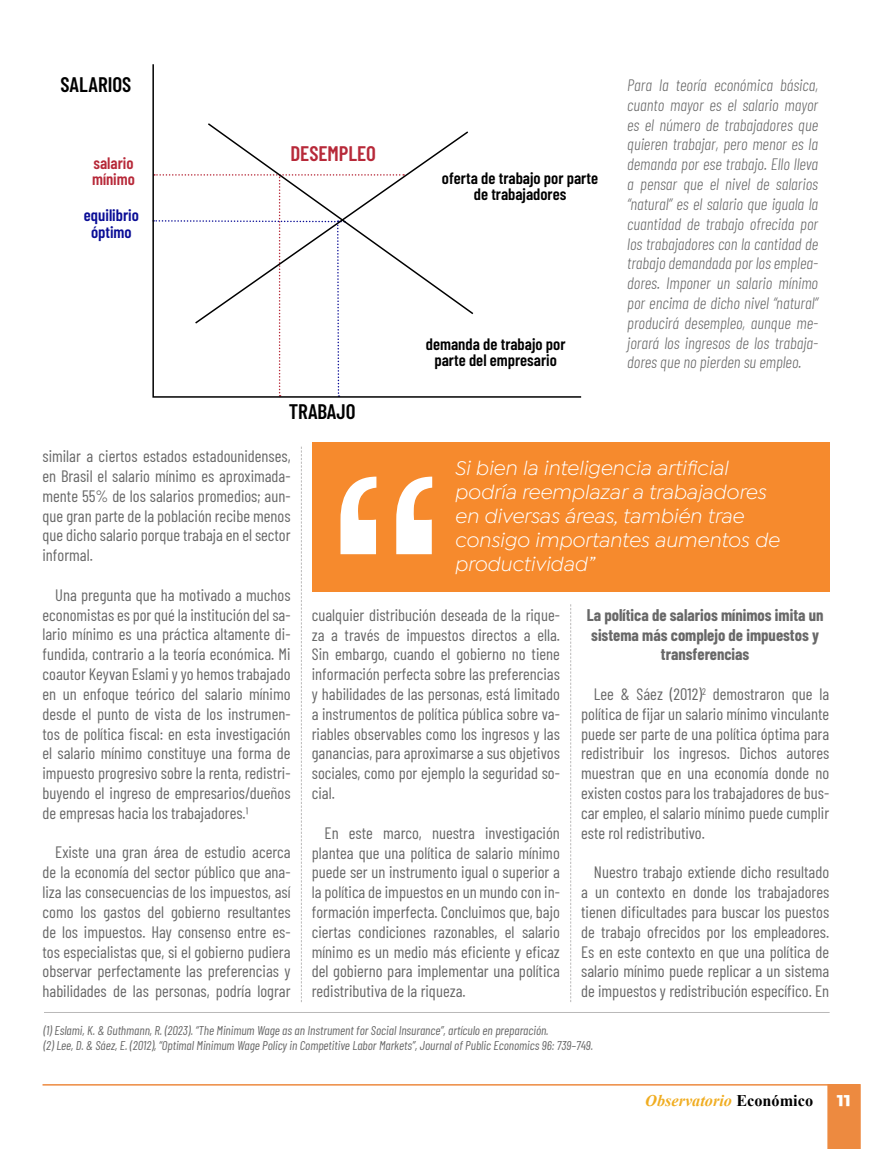
<style>
.page{position:relative;width:893px;height:1149px;background:#fff}
.page>*{position:absolute;margin:0;border:0;box-sizing:border-box;transform-origin:0 0}
.t1{font:italic 21px/24px "Isidora Sans";color:#fff}
.t2{font:600 21px "Barlow Condensed";color:#000}
.t3{font:600 21px "Barlow Condensed";color:#b72939}
.t4{font:16.5px/19.8px "Barlow Condensed";color:#686868;text-align:justify}
.t5{font:italic 300 16.5px/19.8px "Barlow Condensed";color:#686868;text-align:justify}
.t6{font:700 16.5px/19.8px "Barlow Condensed";color:#686868;text-align:center}
.t7{font:600 16.5px/16.5px "Barlow Condensed";color:#000;text-align:center}
.t8{font:600 16.5px/16.5px "Barlow Condensed";color:#0a0d96;text-align:center}
.t9{font:600 16.5px/16.5px "Barlow Condensed";color:#b72939}
.t10{font:italic 700 16.2px "Times New Roman";color:#f0ad21}
.t11{font:900 16.2px "Isidora Sans";color:#fff}
.t12{font:italic 12.75px/15px "Barlow Condensed";color:#686868}
.s1{font-style:normal;color:#000}
</style>
<div class="page">
<div style="left:827px;top:1084px;width:34px;height:64px;background:#ed8a40"></div>
<hr style="left:43px;top:1083px;width:785px;height:2px;background:#ed8a40">
<svg style="left:301px;top:446px;width:1px;height:555px"></svg>
<svg style="left:570px;top:604px;width:1px;height:397px"></svg>
<div style="left:312px;top:442px;width:518px;height:149px;background:#f68a2d"></div>
<svg style="left:340px;top:476px;width:92px;height:78px"></svg>
<hr style="left:44px;top:1011px;width:786px;height:1px;background:#bab9b9">
<svg style="left:152px;top:64px;width:430px;height:334px"></svg>
<p class="t2" style="left:61px;top:70px;width:72px">SALARIOS</p>
<p class="t9" style="left:92px;top:153px;width:44px">salario mínimo</p>
<p class="t8" style="left:84px;top:206px;width:56px">equilibrio óptimo</p>
<p class="t3" style="left:290px;top:139px;width:87px">DESEMPLEO</p>
<p class="t2" style="left:289px;top:397px;width:68px">TRABAJO</p>
<p class="t7" style="left:442px;top:168px;width:158px">oferta de trabajo por parte de trabajadores</p>
<p class="t7" style="left:426px;top:334px;width:141px">demanda de trabajo por parte del empresario</p>
<p class="t5" style="left:627px;top:74px;width:192px">Para la teoría económica básica, cuanto mayor es el salario mayor es el número de trabajadores que quieren trabajar, pero menor es la demanda por ese trabajo. Ello lleva a pensar que el nivel de salarios “natural” es el salario que iguala la cuantidad de trabajo ofrecida por los trabajadores con la cantidad de trabajo demandada por los emplea&shy;dores. Imponer un salario mínimo por encima de dicho nivel “natural” producirá desempleo, aunque me&shy;jorará los ingresos de los trabaja&shy;dores que no pierden su empleo.</p>
<p class="t4" style="left:43px;top:445px;width:250px">similar a ciertos estados estadounidenses, en Brasil el salario mínimo es aproximada&shy;mente 55% de los salarios promedios; aun&shy;que gran parte de la población recibe menos que dicho salario porque trabaja en el sector informal.</p>
<p class="t4" style="left:43px;top:583px;width:250px;text-indent:13px">Una pregunta que ha motivado a muchos economistas es por qué la institución del sa&shy;lario mínimo es una práctica altamente di&shy;fundida, contrario a la teoría económica. Mi coautor Keyvan Eslami y yo hemos trabajado en un enfoque teórico del salario mínimo desde el punto de vista de los instrumen&shy;tos de política fiscal: en esta investigación el salario mínimo constituye una forma de impuesto progresivo sobre la renta, redistri&shy;buyendo el ingreso de empresarios/dueños de empresas hacia los trabajadores.1</p>
<p class="t4" style="left:43px;top:841px;width:250px;text-indent:13px">Existe una gran área de estudio acerca de la economía del sector público que ana&shy;liza las consecuencias de los impuestos, así como los gastos del gobierno resultantes de los impuestos. Hay consenso entre es&shy;tos especialistas que, si el gobierno pudiera observar perfectamente las preferencias y habilidades de las personas, podría lograr</p>
<p class="t1" style="left:454px;top:455px;width:326px">Si bien la inteligencia artificial podría reemplazar a trabajadores en diversas áreas, también trae consigo importantes aumentos de productividad”</p>
<p class="t4" style="left:312px;top:603px;width:250px">cualquier distribución deseada de la rique&shy;za a través de impuestos directos a ella.<br>Sin embargo, cuando el gobierno no tiene información perfecta sobre las preferencias y habilidades de las personas, está limitado a instrumentos de política pública sobre va&shy;riables observables como los ingresos y las ganancias, para aproximarse a sus objetivos sociales, como por ejemplo la seguridad so&shy;cial.</p>
<p class="t4" style="left:312px;top:821px;width:250px;text-indent:13px">En este marco, nuestra investigación plantea que una política de salario mínimo puede ser un instrumento igual o superior a la política de impuestos en un mundo con in&shy;formación imperfecta. Concluimos que, bajo ciertas condiciones razonables, el salario mínimo es un medio más eficiente y eficaz del gobierno para implementar una política redistributiva de la riqueza.</p>
<p class="t6" style="left:587px;top:604px;width:238px">La política de salarios mínimos imita un sistema más complejo de impuestos y transferencias</p>
<p class="t4" style="left:581px;top:682px;width:250px;text-indent:13px">Lee &amp; Sáez (2012)<sup>2</sup> demostraron que la política de fijar un salario mínimo vinculante puede ser parte de una política óptima para redistribuir los ingresos. Dichos autores muestran que en una economía donde no existen costos para los trabajadores de bus&shy;car empleo, el salario mínimo puede cumplir este rol redistributivo.</p>
<p class="t4" style="left:581px;top:861px;width:250px;text-indent:13px">Nuestro trabajo extiende dicho resultado a un contexto en donde los trabajadores tienen dificultades para buscar los puestos de trabajo ofrecidos por los empleadores.<br>Es en este contexto en que una política de salario mínimo puede replicar a un sistema de impuestos y redistribución específico. En</p>
<p class="t12" style="left:43px;top:1021px;width:551px">(1) Eslami, K. &amp; Guthmann, R. (2023). “The Minimum Wage as an Instrument for Social Insurance”, artículo en preparación.<br>(2) Lee, D. &amp; Sáez, E. (2012), “Optimal Minimum Wage Policy in Competitive Labor Markets”, Journal of Public Economics 96: 739–749.</p>
<p class="t10" style="left:645px;top:1088px;width:169px">Observatorio <span class="s1">Económico</span></p>
<p class="t11" style="left:837px;top:1089px;width:16px">11</p>
</div>
